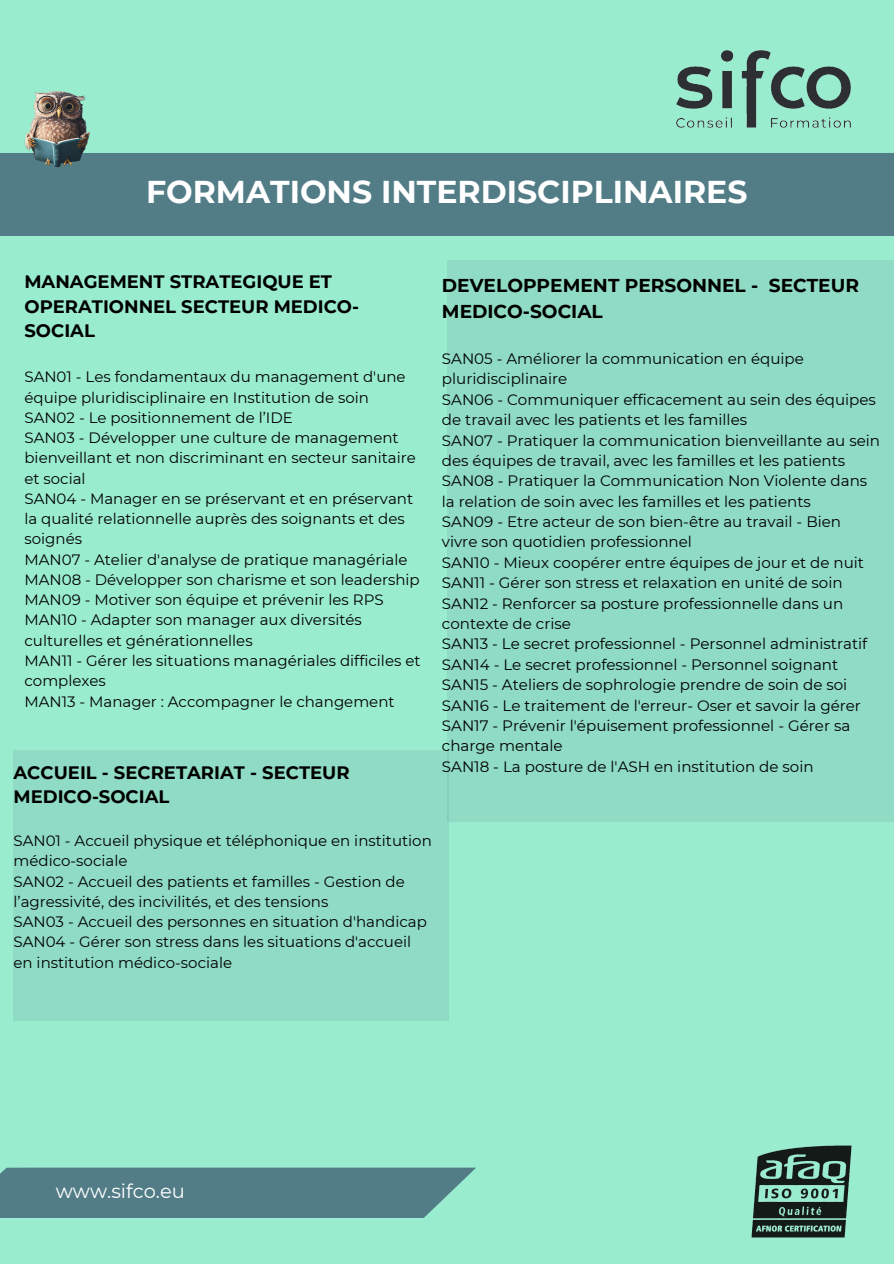
<style>
.page{position:relative;width:894px;height:1264px;background:#fff}
.page>*{position:absolute;margin:0;border:0;box-sizing:border-box;transform-origin:0 0}
.t1{font:700 31.5px "Montserrat";color:#fff}
.t2{font:19.5px "Montserrat";color:#fff}
.t3{font:700 18.6px/26.1px "Montserrat";color:#000}
.t4{font:700 18px/24.8px "Montserrat";color:#000}
.t5{font:15.15px/20.4px "Montserrat";color:#000}
.t6{font:15px/20.2px "Montserrat";color:#000}
</style>
<div class="page">
<div style="left:0;top:0;width:893px;height:1263px;background:#9aeccf"></div>
<svg style="left:0;top:1167px;width:476px;height:50px;background:#56848b"></svg>
<div style="left:0;top:153px;width:893px;height:82px;background:#527d87"></div>
<img style="left:676px;top:50px;width:174px;height:78px">
<img style="left:24px;top:91px;width:66px;height:76px">
<img style="left:751px;top:1145px;width:100px;height:92px">
<div style="left:14px;top:750px;width:435px;height:270px;background:#8fdbc4"></div>
<div style="left:446px;top:260px;width:447px;height:562px;background:#8fdbc4"></div>
<h1 class="t1" style="left:146px;top:172px;width:603px">FORMATIONS INTERDISCIPLINAIRES</h1>
<p class="t4" style="left:24px;top:269px;width:336px">MANAGEMENT STRATEGIQUE ET<br>OPERATIONNEL SECTEUR MEDICO-<br>SOCIAL</p>
<p class="t6" style="left:24px;top:367px;width:382px">SAN01 - Les fondamentaux du management d'une équipe pluridisciplinaire en Institution de soin</p>
<p class="t6" style="left:24px;top:407px;width:270px">SAN02 - Le positionnement de l’IDE</p>
<p class="t6" style="left:24px;top:427px;width:393px">SAN03 - Développer une culture de management bienveillant et non discriminant en secteur sanitaire et social</p>
<p class="t6" style="left:24px;top:488px;width:390px">SAN04 - Manager en se préservant et en préservant la qualité relationnelle auprès des soignants et des soignés</p>
<p class="t6" style="left:24px;top:549px;width:384px">MAN07 - Atelier d'analyse de pratique managériale</p>
<p class="t6" style="left:24px;top:569px;width:396px">MAN08 - Développer son charisme et son leadership</p>
<p class="t6" style="left:24px;top:589px;width:360px">MAN09 - Motiver son équipe et prévenir les RPS</p>
<p class="t6" style="left:24px;top:610px;width:339px">MAN10 - Adapter son manager aux diversités culturelles et générationnelles</p>
<p class="t6" style="left:24px;top:650px;width:397px">MAN11 - Gérer les situations managériales difficiles et complexes</p>
<h2 class="t6" style="left:24px;top:691px;width:371px">MAN13 - Manager : Accompagner le changement</h2>
<p class="t4" style="left:14px;top:759px;width:337px">ACCUEIL - SECRETARIAT - SECTEUR<br>MEDICO-SOCIAL</p>
<p class="t6" style="left:14px;top:830px;width:419px">SAN01 - Accueil physique et téléphonique en institution médico-sociale</p>
<p class="t6" style="left:14px;top:871px;width:392px">SAN02 - Accueil des patients et familles - Gestion de l’agressivité, des incivilités, et des tensions</p>
<p class="t6" style="left:14px;top:911px;width:415px">SAN03 - Accueil des personnes en situation d'handicap</p>
<p class="t6" style="left:14px;top:932px;width:399px">SAN04 - Gérer son stress dans les situations d'accueil en institution médico-sociale</p>
<p class="t3" style="left:442px;top:272px;width:418px">DEVELOPPEMENT PERSONNEL - SECTEUR<br>MEDICO-SOCIAL</p>
<p class="t5" style="left:442px;top:348px;width:363px">SAN05 - Améliorer la communication en équipe pluridisciplinaire</p>
<p class="t5" style="left:442px;top:389px;width:435px">SAN06 - Communiquer efficacement au sein des équipes de travail avec les patients et les familles</p>
<p class="t5" style="left:442px;top:430px;width:439px">SAN07 - Pratiquer la communication bienveillante au sein des équipes de travail, avec les familles et les patients</p>
<p class="t5" style="left:442px;top:470px;width:427px">SAN08 - Pratiquer la Communication Non Violente dans la relation de soin avec les familles et les patients</p>
<p class="t5" style="left:442px;top:511px;width:400px">SAN09 - Etre acteur de son bien-être au travail - Bien vivre son quotidien professionnel</p>
<p class="t5" style="left:442px;top:552px;width:423px">SAN10 - Mieux coopérer entre équipes de jour et de nuit</p>
<p class="t5" style="left:442px;top:572px;width:402px">SAN11 - Gérer son stress et relaxation en unité de soin</p>
<p class="t5" style="left:442px;top:593px;width:403px">SAN12 - Renforcer sa posture professionnelle dans un contexte de crise</p>
<h2 class="t5" style="left:442px;top:633px;width:427px">SAN13 - Le secret professionnel - Personnel administratif</h2>
<p class="t5" style="left:442px;top:654px;width:398px">SAN14 - Le secret professionnel - Personnel soignant</p>
<p class="t5" style="left:442px;top:674px;width:407px">SAN15 - Ateliers de sophrologie prendre de soin de soi</p>
<p class="t5" style="left:442px;top:695px;width:420px">SAN16 - Le traitement de l'erreur- Oser et savoir la gérer</p>
<p class="t5" style="left:442px;top:715px;width:410px">SAN17 - Prévenir l'épuisement professionnel - Gérer sa charge mentale</p>
<h3 class="t5" style="left:442px;top:756px;width:373px">SAN18 - La posture de l'ASH en institution de soin</h3>
<h2 class="t2" style="left:56px;top:1178px;width:130px">www.sifco.eu</h2>
</div>
